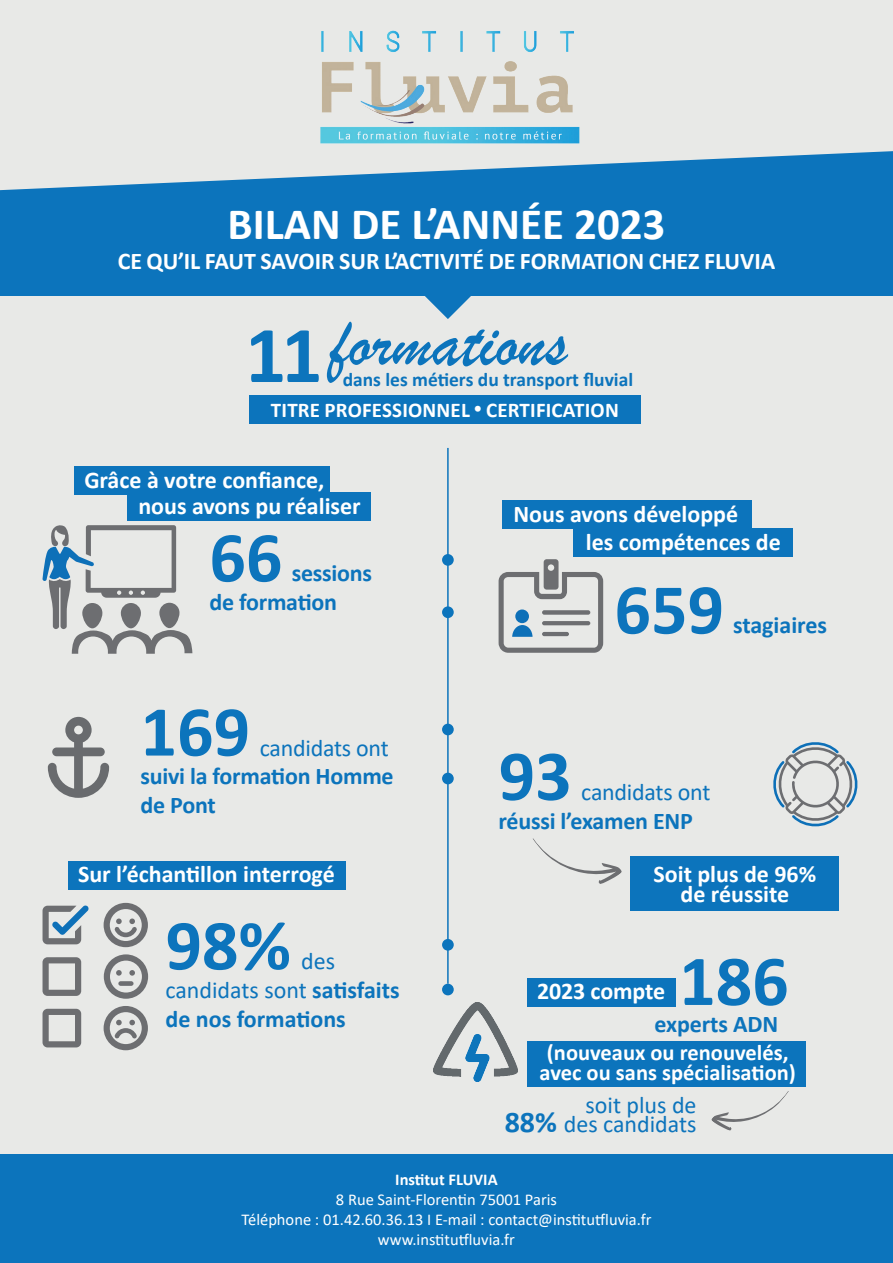
<style>
.page{position:relative;width:893px;height:1263px;background:#e8e9e7}
.page>*{position:absolute;margin:0;border:0;box-sizing:border-box;transform-origin:0 0}
.t1{font:700 72px "Calibri";color:#0c74bc}
.t2{font:72px "Brush Script";color:#0c74bc}
.t3{font:700 45px "Calibri";color:#fff}
.t4{font:700 24px/19.5px "Calibri";color:#fff;text-align:center}
.t5{font:700 24px/28.8px "Calibri";letter-spacing:-.01em;color:#0c74bc}
.t6{font:24px/19.5px "Calibri";letter-spacing:-.01em;color:#0c74bc;text-align:right}
.t7{font:700 22.5px/19.5px "Calibri";color:#fff;text-align:center}
.t8{font:700 21px "Calibri";letter-spacing:.01em;color:#fff}
.t9{font:700 19.5px "Calibri";color:#0c74bc}
.t10{font:16.5px/19.8px "Calibri";color:#fff;text-align:center}
.t11{font:700 16.5px "Calibri";color:#fff}
.s1{font-family:"Calibri";font-weight:700;font-size:81px}
.s2{font-size:16.5px}
.s3{font-weight:400}
.s4{font-weight:700;font-size:30px}
</style>
<div class="page">
<div style="left:0;top:150px;width:893px;height:146px;background:#0c74bc"></div>
<svg style="left:0;top:150px;width:893px;height:40px"></svg>
<svg style="left:425px;top:296px;width:46px;height:23px"></svg>
<img style="left:306px;top:30px;width:285px;height:124px">
<div style="left:0;top:1154px;width:893px;height:109px;background:#0c74bc"></div>
<hr style="left:447px;top:448px;width:2px;height:536px;background:#0c74bc">
<div style="left:442px;top:606px;width:12px;height:12px;background:#0c74bc;border-radius:50%"></div>
<div style="left:442px;top:724px;width:12px;height:11px;background:#0c74bc;border-radius:50%"></div>
<div style="left:442px;top:984px;width:12px;height:11px;background:#0c74bc;border-radius:50%"></div>
<div style="left:442px;top:554px;width:12px;height:12px;background:#0c74bc;border-radius:50%"></div>
<div style="left:573px;top:529px;width:220px;height:28px;background:#0c74bc"></div>
<svg style="left:499px;top:559px;width:104px;height:94px"></svg>
<div style="left:542px;top:610px;width:48px;height:5px;background:#6d6e71;border-radius:2px"></div>
<hr style="left:542px;top:621px;width:48px;height:4px;background:#6d6e71;border-radius:2px">
<hr style="left:542px;top:632px;width:27px;height:4px;background:#6d6e71;border-radius:2px">
<div style="left:250px;top:395px;width:391px;height:28px;background:#0c74bc"></div>
<div style="left:442px;top:773px;width:12px;height:11px;background:#0c74bc;border-radius:50%"></div>
<svg style="left:532px;top:838px;width:90px;height:46px"></svg>
<div style="left:631px;top:856px;width:208px;height:54px;background:#0c74bc"></div>
<svg style="left:773px;top:742px;width:84px;height:84px"></svg>
<svg style="left:43px;top:525px;width:149px;height:129px"></svg>
<div style="left:75px;top:466px;width:255px;height:28px;background:#0c74bc"></div>
<div style="left:127px;top:493px;width:243px;height:28px;background:#0c74bc"></div>
<div style="left:527px;top:1041px;width:279px;height:45px;background:#0c74bc"></div>
<svg style="left:711px;top:1091px;width:78px;height:39px"></svg>
<img style="left:434px;top:1002px;width:83px;height:80px">
<div style="left:527px;top:978px;width:149px;height:28px;background:#0c74bc"></div>
<svg style="left:43px;top:957px;width:38px;height:39px"></svg>
<svg style="left:43px;top:1009px;width:38px;height:38px"></svg>
<svg style="left:104px;top:903px;width:44px;height:44px"></svg>
<svg style="left:104px;top:954px;width:44px;height:45px"></svg>
<svg style="left:104px;top:1006px;width:44px;height:44px"></svg>
<div style="left:118px;top:981px;width:16px;height:5px;background:#6d6e71;border-radius:2px"></div>
<svg style="left:43px;top:905px;width:46px;height:39px"></svg>
<div style="left:68px;top:861px;width:278px;height:28px;background:#0c74bc"></div>
<div style="left:502px;top:501px;width:249px;height:28px;background:#0c74bc"></div>
<div style="left:442px;top:939px;width:12px;height:12px;background:#0c74bc;border-radius:50%"></div>
<svg style="left:48px;top:717px;width:61px;height:81px"></svg>
<h2 class="t3" style="left:228px;top:192px;width:439px">BILAN DE L’ANNÉE 2023</h2>
<p class="t4" style="left:118px;top:251px;width:659px">CE QU’IL FAUT SAVOIR SUR L’ACTIVITÉ DE FORMATION CHEZ FLUVIA</p>
<h1 class="t2" style="left:245px;top:299px;width:324px"><span class="s1">11</span>formations</h1>
<p class="t9" style="left:343px;top:365px;width:292px">dans les métiers du transport fluvial</p>
<p class="t8" style="left:271px;top:395px;width:349px">TITRE PROFESSIONNEL <span class="s2">•</span> CERTIFICATION</p>
<p class="t4" style="left:138px;top:467px;width:224px;line-height:25.5px;text-align:left;text-indent:-54px">Grâce à votre confiance, nous avons pu réaliser</p>
<h1 class="t1" style="left:209px;top:506px;width:75px">66</h1>
<p class="t5" style="left:209px;top:559px;width:164px;text-indent:82px">sessions de formation</p>
<h1 class="t1" style="left:141px;top:681px;width:111px">169</h1>
<p class="t6" style="left:260px;top:737px;width:131px">candidats ont</p>
<p class="t5" style="left:141px;top:762px;width:255px">suivi la formation Homme de Pont</p>
<p class="t4" style="left:78px;top:864px;width:258px">Sur l’échantillon interrogé</p>
<h1 class="t1" style="left:165px;top:894px;width:127px">98%</h1>
<p class="t5" style="left:165px;top:946px;width:236px;text-indent:136px"><span class="s3">des candidats sont</span> satisfaits de nos formations</p>
<p class="t4" style="left:513px;top:504px;width:226px">Nous avons développé</p>
<p class="t4" style="left:586px;top:531px;width:197px">les compétences de</p>
<h1 class="t1" style="left:614px;top:559px;width:111px">659</h1>
<p class="t5" style="left:733px;top:611px;width:96px">stagiaires</p>
<h1 class="t1" style="left:499px;top:725px;width:75px">93</h1>
<p class="t6" style="left:581px;top:781px;width:131px">candidats ont</p>
<p class="t5" style="left:499px;top:806px;width:196px">réussi l’examen ENP</p>
<p class="t4" style="left:653px;top:864px;width:164px">Soit plus de 96% de réussite</p>
<h1 class="t1" style="left:679px;top:930px;width:111px">186</h1>
<p class="t7" style="left:540px;top:1043px;width:258px">(nouveaux ou renouvelés, avec ou sans spécialisation)</p>
<p class="t4" style="left:537px;top:981px;width:130px">2023 compte</p>
<p class="t5" style="left:654px;top:1009px;width:125px">experts ADN</p>
<p class="t6" style="left:505px;top:1094px;width:193px">soit plus de<br><span class="s4">88%</span> des candidats</p>
<p class="t11" style="left:395px;top:1168px;width:104px">Institut FLUVIA</p>
<p class="t10" style="left:242px;top:1189px;width:411px">8 Rue Saint-Florentin 75001 Paris<br>Téléphone : 01.42.60.36.13 I E-mail : contact@institutfluvia.fr www.institutfluvia.fr</p>
</div>
